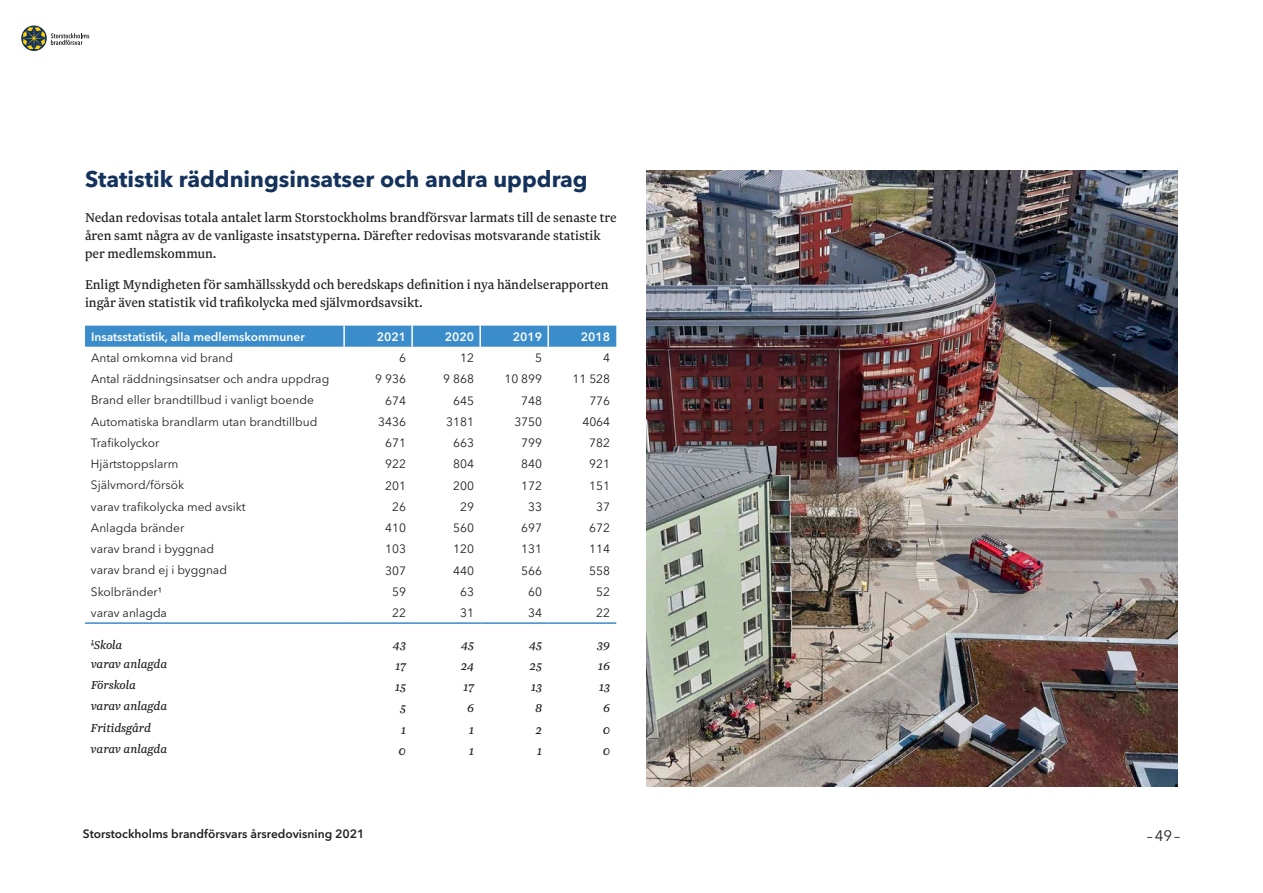
<style>
.page{position:relative;width:1263px;height:893px;background:#fff}
.page>*{position:absolute;margin:0;border:0;box-sizing:border-box;transform-origin:0 0}
.Rubrik_2__Avenir_bol{font:700 22.5px "Avenir Next LT Pro";color:#14325b}
.Brödtext_positiv{font:15px/18px "Newzald";color:#231f20}
.t1{font:15px "Avenir Next LT Pro";color:#231f20}
.Bildtext_positiv__Ne{font:italic 13.5px "Newzald";color:#231f20}
.Tabelltext_positiv{font:12px "Avenir Next LT Pro";color:#231f20}
.Tabellrubrik_negativ{font:600 12px "Avenir Next LT Pro";color:#fff}
.t2{font:600 12px "Avenir Next LT Pro";color:#231f20}
</style>
<div class="page">
<svg style="left:21px;top:26px;width:26px;height:25px"></svg>
<svg style="left:23px;top:27px;width:22px;height:22px"></svg>
<svg style="left:51px;top:33px;width:38px;height:12px"></svg>
<div style="left:85px;top:326px;width:531px;height:21px;background:#3b8ccb"></div>
<hr style="left:343px;top:326px;width:2px;height:21px;background:#fff">
<hr style="left:411px;top:326px;width:2px;height:21px;background:#fff">
<hr style="left:479px;top:326px;width:2px;height:21px;background:#fff">
<hr style="left:547px;top:326px;width:2px;height:21px;background:#fff">
<hr style="left:85px;top:622px;width:259px;height:2px;background:#3b8ccb">
<hr style="left:344px;top:622px;width:68px;height:2px;background:#3b8ccb">
<hr style="left:412px;top:622px;width:68px;height:2px;background:#3b8ccb">
<hr style="left:480px;top:622px;width:68px;height:2px;background:#3b8ccb">
<hr style="left:548px;top:622px;width:68px;height:2px;background:#3b8ccb">
<img style="left:646px;top:170px;width:532px;height:617px">
<p class="Rubrik_2__Avenir_bol" style="left:85px;top:165px;width:504px">Statistik räddningsinsatser och andra uppdrag</p>
<p class="Brödtext_positiv" style="left:85px;top:208px;width:533px">Nedan redovisas totala antalet larm Storstockholms brandförsvar larmats till de senaste tre åren samt några av de vanligaste insatstyperna. Därefter redovisas motsvarande statistik per medlemskommun.</p>
<p class="Brödtext_positiv" style="left:85px;top:275px;width:525px">Enligt Myndigheten för samhällsskydd och beredskaps definition i nya händelserapporten ingår även statistik vid trafikolycka med självmordsavsikt.</p>
<p class="Tabellrubrik_negativ" style="left:91px;top:329px;width:215px">Insatsstatistik, alla medlemskommuner</p>
<p class="Tabellrubrik_negativ" style="left:377px;top:329px;width:31px">2021</p>
<p class="Tabellrubrik_negativ" style="left:445px;top:329px;width:31px">2020</p>
<p class="Tabellrubrik_negativ" style="left:513px;top:329px;width:31px">2019</p>
<p class="Tabellrubrik_negativ" style="left:581px;top:329px;width:31px">2018</p>
<p class="Tabelltext_positiv" style="left:91px;top:350px;width:144px">Antal omkomna vid brand</p>
<p class="Tabelltext_positiv" style="left:399px;top:351px;width:8px">6</p>
<p class="Tabelltext_positiv" style="left:460px;top:351px;width:15px">12</p>
<p class="Tabelltext_positiv" style="left:535px;top:351px;width:8px">5</p>
<p class="Tabelltext_positiv" style="left:603px;top:351px;width:8px">4</p>
<p class="Tabelltext_positiv" style="left:91px;top:372px;width:240px">Antal räddningsinsatser och andra uppdrag</p>
<p class="Tabelltext_positiv" style="left:375px;top:372px;width:32px">9 936</p>
<p class="Tabelltext_positiv" style="left:443px;top:372px;width:32px">9 868</p>
<p class="Tabelltext_positiv" style="left:504px;top:372px;width:39px">10 899</p>
<p class="Tabelltext_positiv" style="left:572px;top:372px;width:39px">11 528</p>
<p class="Tabelltext_positiv" style="left:91px;top:393px;width:224px">Brand eller brandtillbud i vanligt boende</p>
<p class="Tabelltext_positiv" style="left:385px;top:393px;width:22px">674</p>
<p class="Tabelltext_positiv" style="left:453px;top:393px;width:22px">645</p>
<p class="Tabelltext_positiv" style="left:521px;top:393px;width:22px">748</p>
<p class="Tabelltext_positiv" style="left:589px;top:393px;width:22px">776</p>
<p class="Tabelltext_positiv" style="left:91px;top:414px;width:228px">Automatiska brandlarm utan brandtillbud</p>
<p class="Tabelltext_positiv" style="left:378px;top:414px;width:29px">3436</p>
<p class="Tabelltext_positiv" style="left:446px;top:414px;width:29px">3181</p>
<p class="Tabelltext_positiv" style="left:514px;top:414px;width:29px">3750</p>
<p class="Tabelltext_positiv" style="left:582px;top:414px;width:29px">4064</p>
<p class="Tabelltext_positiv" style="left:91px;top:435px;width:70px">Trafikolyckor</p>
<p class="Tabelltext_positiv" style="left:385px;top:436px;width:22px">671</p>
<p class="Tabelltext_positiv" style="left:453px;top:436px;width:22px">663</p>
<p class="Tabelltext_positiv" style="left:521px;top:436px;width:22px">799</p>
<p class="Tabelltext_positiv" style="left:589px;top:436px;width:22px">782</p>
<p class="Tabelltext_positiv" style="left:91px;top:457px;width:89px">Hjärtstoppslarm</p>
<p class="Tabelltext_positiv" style="left:385px;top:457px;width:22px">922</p>
<p class="Tabelltext_positiv" style="left:453px;top:457px;width:22px">804</p>
<p class="Tabelltext_positiv" style="left:521px;top:457px;width:22px">840</p>
<p class="Tabelltext_positiv" style="left:589px;top:457px;width:22px">921</p>
<p class="Tabelltext_positiv" style="left:91px;top:478px;width:95px">Självmord/försök</p>
<p class="Tabelltext_positiv" style="left:385px;top:478px;width:22px">201</p>
<p class="Tabelltext_positiv" style="left:453px;top:478px;width:22px">200</p>
<p class="Tabelltext_positiv" style="left:521px;top:478px;width:22px">172</p>
<p class="Tabelltext_positiv" style="left:589px;top:478px;width:22px">151</p>
<p class="Tabelltext_positiv" style="left:91px;top:499px;width:156px">varav trafikolycka med avsikt</p>
<p class="Tabelltext_positiv" style="left:392px;top:499px;width:15px">26</p>
<p class="Tabelltext_positiv" style="left:460px;top:499px;width:15px">29</p>
<p class="Tabelltext_positiv" style="left:528px;top:499px;width:15px">33</p>
<p class="Tabelltext_positiv" style="left:596px;top:499px;width:15px">37</p>
<p class="Tabelltext_positiv" style="left:91px;top:521px;width:95px">Anlagda bränder</p>
<p class="Tabelltext_positiv" style="left:385px;top:521px;width:22px">410</p>
<p class="Tabelltext_positiv" style="left:453px;top:521px;width:22px">560</p>
<p class="Tabelltext_positiv" style="left:521px;top:521px;width:22px">697</p>
<p class="Tabelltext_positiv" style="left:589px;top:521px;width:22px">672</p>
<p class="Tabelltext_positiv" style="left:91px;top:542px;width:125px">varav brand i byggnad</p>
<p class="Tabelltext_positiv" style="left:385px;top:542px;width:22px">103</p>
<p class="Tabelltext_positiv" style="left:453px;top:542px;width:22px">120</p>
<p class="Tabelltext_positiv" style="left:521px;top:542px;width:22px">131</p>
<p class="Tabelltext_positiv" style="left:589px;top:542px;width:22px">114</p>
<p class="Tabelltext_positiv" style="left:91px;top:563px;width:138px">varav brand ej i byggnad</p>
<p class="Tabelltext_positiv" style="left:385px;top:563px;width:22px">307</p>
<p class="Tabelltext_positiv" style="left:453px;top:563px;width:22px">440</p>
<p class="Tabelltext_positiv" style="left:521px;top:563px;width:22px">566</p>
<p class="Tabelltext_positiv" style="left:589px;top:563px;width:22px">558</p>
<p class="Tabelltext_positiv" style="left:91px;top:584px;width:73px">Skolbränder¹</p>
<p class="Tabelltext_positiv" style="left:392px;top:585px;width:15px">59</p>
<p class="Tabelltext_positiv" style="left:460px;top:585px;width:15px">63</p>
<p class="Tabelltext_positiv" style="left:528px;top:585px;width:15px">60</p>
<p class="Tabelltext_positiv" style="left:596px;top:585px;width:15px">52</p>
<p class="Tabelltext_positiv" style="left:91px;top:606px;width:78px">varav anlagda</p>
<p class="Tabelltext_positiv" style="left:392px;top:606px;width:15px">22</p>
<p class="Tabelltext_positiv" style="left:460px;top:606px;width:15px">31</p>
<p class="Tabelltext_positiv" style="left:528px;top:606px;width:15px">34</p>
<p class="Tabelltext_positiv" style="left:596px;top:606px;width:15px">22</p>
<p class="Bildtext_positiv__Ne" style="left:91px;top:636px;width:33px"><sup>1</sup>Skola</p>
<p class="Bildtext_positiv__Ne" style="left:393px;top:636px;width:15px">43</p>
<p class="Bildtext_positiv__Ne" style="left:461px;top:636px;width:15px">45</p>
<p class="Bildtext_positiv__Ne" style="left:529px;top:636px;width:15px">45</p>
<p class="Bildtext_positiv__Ne" style="left:597px;top:636px;width:15px">39</p>
<p class="Bildtext_positiv__Ne" style="left:91px;top:656px;width:78px">varav anlagda</p>
<p class="Bildtext_positiv__Ne" style="left:395px;top:658px;width:12px">17</p>
<p class="Bildtext_positiv__Ne" style="left:461px;top:658px;width:15px">24</p>
<p class="Bildtext_positiv__Ne" style="left:530px;top:658px;width:14px">25</p>
<p class="Bildtext_positiv__Ne" style="left:598px;top:658px;width:14px">16</p>
<p class="Bildtext_positiv__Ne" style="left:91px;top:677px;width:47px">Förskola</p>
<p class="Bildtext_positiv__Ne" style="left:395px;top:679px;width:13px">15</p>
<p class="Bildtext_positiv__Ne" style="left:463px;top:679px;width:12px">17</p>
<p class="Bildtext_positiv__Ne" style="left:531px;top:679px;width:13px">13</p>
<p class="Bildtext_positiv__Ne" style="left:599px;top:679px;width:13px">13</p>
<p class="Bildtext_positiv__Ne" style="left:91px;top:698px;width:78px">varav anlagda</p>
<p class="Bildtext_positiv__Ne" style="left:400px;top:700px;width:8px">5</p>
<p class="Bildtext_positiv__Ne" style="left:467px;top:700px;width:9px">6</p>
<p class="Bildtext_positiv__Ne" style="left:535px;top:700px;width:9px">8</p>
<p class="Bildtext_positiv__Ne" style="left:603px;top:700px;width:9px">6</p>
<p class="Bildtext_positiv__Ne" style="left:91px;top:719px;width:61px">Fritidsgård</p>
<p class="Bildtext_positiv__Ne" style="left:401px;top:721px;width:6px">1</p>
<p class="Bildtext_positiv__Ne" style="left:469px;top:721px;width:6px">1</p>
<p class="Bildtext_positiv__Ne" style="left:536px;top:721px;width:8px">2</p>
<p class="Bildtext_positiv__Ne" style="left:603px;top:721px;width:9px">0</p>
<p class="Bildtext_positiv__Ne" style="left:91px;top:741px;width:78px">varav anlagda</p>
<p class="Bildtext_positiv__Ne" style="left:399px;top:743px;width:9px">0</p>
<p class="Bildtext_positiv__Ne" style="left:469px;top:743px;width:6px">1</p>
<p class="Bildtext_positiv__Ne" style="left:537px;top:743px;width:6px">1</p>
<p class="Bildtext_positiv__Ne" style="left:603px;top:743px;width:9px">0</p>
<p class="t2" style="left:83px;top:827px;width:283px">Storstockholms brandförsvars årsredovisning 2021</p>
<p class="t1" style="left:1147px;top:826px;width:35px">–49–</p>
</div>
